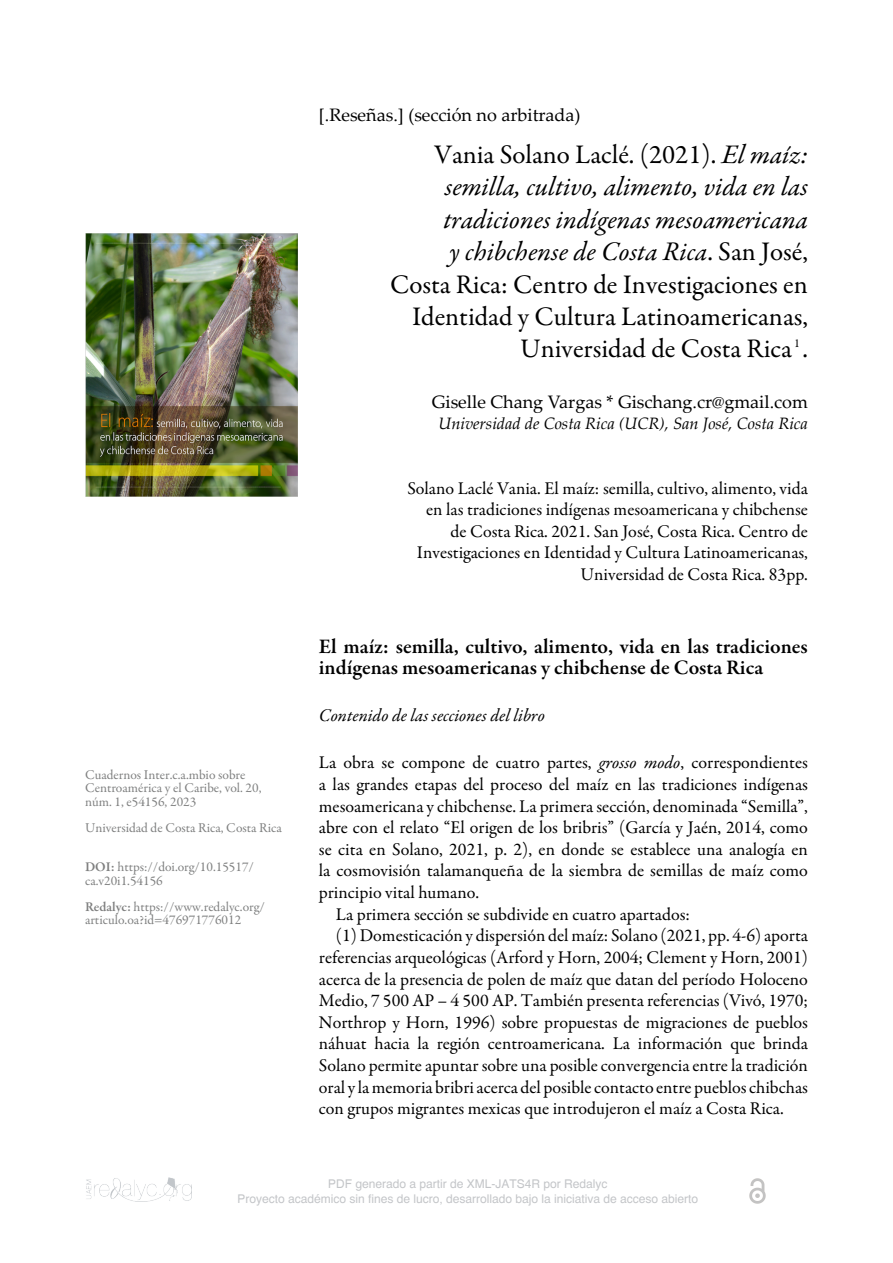
<style>
.page{position:relative;width:893px;height:1263px;background:#fff}
.page>*{position:absolute;margin:0;border:0;box-sizing:border-box;transform-origin:0 0}
.t1{font:27px/32.4px "Garamond Premr Pro";color:#000;text-align:right}
.t2{font:600 21px/21.6px "Garamond Premr Pro";color:#000}
.t3{font:18px/21.6px "Garamond Premr Pro";color:#000;text-align:right}
.t4{font:18px "Palatino Linotype";color:#000}
.t5{font:italic 18px "Garamond Premr Pro";color:#000}
.t6{font:italic 16.5px "Palatino Linotype";color:#000}
.t7{font:13.5px/13.5px "Garamond Premr Pro";color:#7f8080}
.t8{font:12px/14.4px "Helvetica S";color:#c3c5c8;text-align:center}
.t9{font:12px "Garamond Premr Pro";color:#000}
.s1{font-style:italic}
.s2{font-weight:600}
</style>
<div class="page">
<img style="left:86px;top:1177px;width:105px;height:24px">
<img style="left:749px;top:1178px;width:16px;height:26px">
<img style="left:85px;top:233px;width:213px;height:263px">
<p class="t4" style="left:319px;top:102px;width:263px">[.Reseñas.] (sección no arbitrada)</p>
<p class="t1" style="left:390px;top:139px;width:419px">Vania Solano Laclé. (2021). <span class="s1">El maíz: semilla, cultivo, alimento, vida en las tradiciones indígenas mesoamericana<br>y chibchense de Costa Rica</span>. San José, Costa Rica: Centro de Investigaciones en Identidad y Cultura Latinoamericanas, Universidad de Costa Rica .</p>
<p class="t9" style="left:794px;top:336px;width:7px">1</p>
<p class="t4" style="left:432px;top:389px;width:378px">Giselle Chang Vargas * Gischang.cr@gmail.com</p>
<p class="t6" style="left:439px;top:412px;width:371px">Universidad de Costa Rica (UCR), San José, Costa Rica</p>
<p class="t7" style="left:85px;top:768px;width:178px">Cuadernos Inter.c.a.mbio sobre<br>Centroamérica y el Caribe, vol. 20, núm. 1, e54156, 2023</p>
<p class="t7" style="left:85px;top:821px;width:198px">Universidad de Costa Rica, Costa Rica</p>
<p class="t7" style="left:85px;top:860px;width:171px"><span class="s2">DOI:</span> https://doi.org/10.15517/ ca.v20i1.54156</p>
<p class="t7" style="left:85px;top:900px;width:181px"><span class="s2">Redalyc:</span> https://www.redalyc.org/ articulo.oa?id=476971776012</p>
<p class="t3" style="left:407px;top:477px;width:402px">Solano Laclé Vania. El maíz: semilla, cultivo, alimento, vida en las tradiciones indígenas mesoamericana y chibchense de Costa Rica. 2021. San José, Costa Rica. Centro de Investigaciones en Identidad y Cultura Latinoamericanas, Universidad de Costa Rica. 83pp.</p>
<p class="t2" style="left:319px;top:636px;width:490px">El maíz: semilla, cultivo, alimento, vida en las tradiciones indígenas mesoamericanas y chibchense de Costa Rica</p>
<p class="t5" style="left:319px;top:704px;width:227px">Contenido de las secciones del libro</p>
<p class="t3" style="left:319px;top:752px;width:490px">La obra se compone de cuatro partes, <span class="s1">grosso modo</span>, correspondientes</p>
<p class="t3" style="left:319px;top:774px;width:490px">a las grandes etapas del proceso del maíz en las tradiciones indígenas</p>
<p class="t3" style="left:319px;top:796px;width:490px">mesoamericana y chibchense. La primera sección, denominada “Semilla”,</p>
<p class="t3" style="left:319px;top:817px;width:490px">abre con el relato “El origen de los bribris” (García y Jaén, 2014, como</p>
<p class="t3" style="left:319px;top:839px;width:490px">se cita en Solano, 2021, p. 2), en donde se establece una analogía en</p>
<p class="t3" style="left:319px;top:860px;width:490px">la cosmovisión talamanqueña de la siembra de semillas de maíz como</p>
<p class="t3" style="left:319px;top:882px;width:162px">principio vital humano.</p>
<p class="t3" style="left:336px;top:904px;width:355px">La primera sección se subdivide en cuatro apartados:</p>
<p class="t3" style="left:336px;top:925px;width:473px">(1) Domesticación y dispersión del maíz: Solano (2021, pp. 4-6) aporta</p>
<p class="t3" style="left:319px;top:947px;width:490px">referencias arqueológicas (Arford y Horn, 2004; Clement y Horn, 2001)</p>
<p class="t3" style="left:319px;top:968px;width:490px">acerca de la presencia de polen de maíz que datan del período Holoceno</p>
<p class="t3" style="left:319px;top:990px;width:490px">Medio, 7 500 AP – 4 500 AP. También presenta referencias (Vivó, 1970;</p>
<p class="t3" style="left:319px;top:1012px;width:490px">Northrop y Horn, 1996) sobre propuestas de migraciones de pueblos</p>
<p class="t3" style="left:319px;top:1033px;width:490px">náhuat hacia la región centroamericana. La información que brinda</p>
<p class="t3" style="left:319px;top:1055px;width:490px">Solano permite apuntar sobre una posible convergencia entre la tradición</p>
<p class="t3" style="left:319px;top:1076px;width:490px">oral y la memoria bribri acerca del posible contacto entre pueblos chibchas</p>
<p class="t3" style="left:319px;top:1098px;width:466px">con grupos migrantes mexicas que introdujeron el maíz a Costa Rica.</p>
<p class="t8" style="left:237px;top:1177px;width:462px">PDF generado a partir de XML-JATS4R por Redalyc<br>Proyecto académico sin fines de lucro, desarrollado bajo la iniciativa de acceso abierto</p>
</div>
